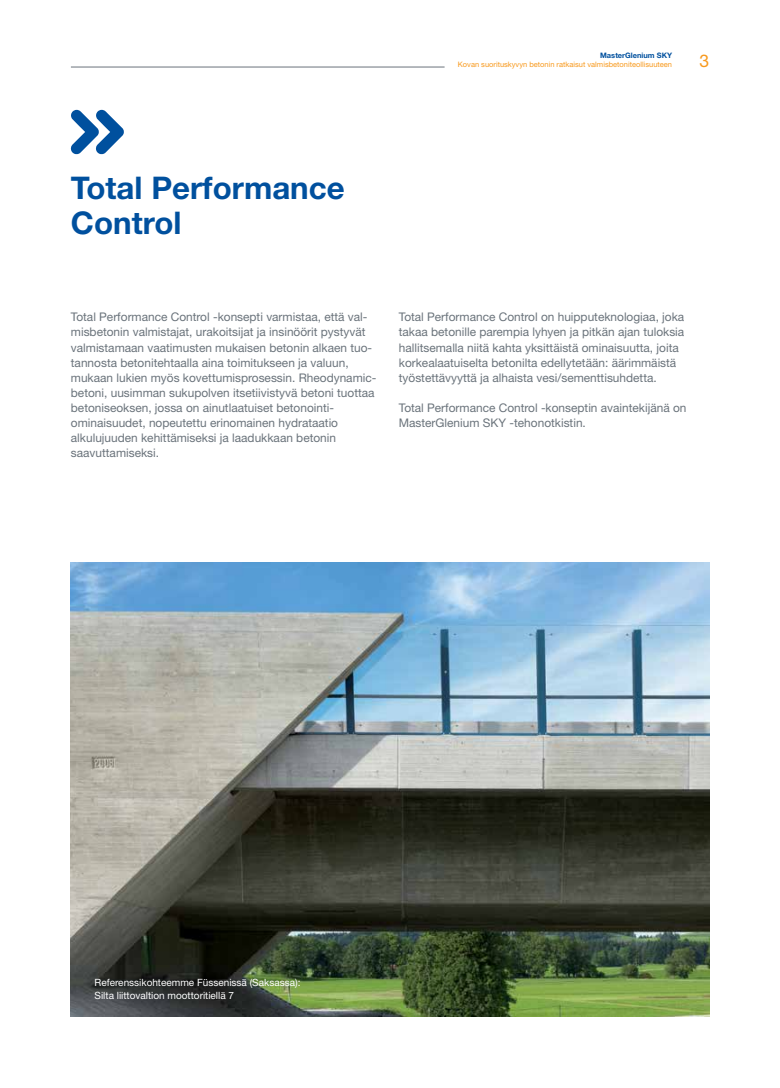
<style>
.page{position:relative;width:780px;height:1088px;background:#fff}
.page>*{position:absolute;margin:0;border:0;box-sizing:border-box;transform-origin:0 0}
.t1{font:700 31.25px/35.4px "Helvetica Neue LT Std";color:#00509e}
.t2{font:17.5px "Helvetica Neue LT Std";color:#f8991d}
.t3{font:11.88px/15.1px "Helvetica Neue LT Std";color:#6a737b}
.t4{font:10px/12.4px "Helvetica Neue LT Std";color:#fff}
.t5{font:7.5px "Helvetica Neue LT Std";color:#f8991d}
.t6{font:700 7.5px "Helvetica Neue LT Std";color:#00509e}
</style>
<div class="page">
<hr style="left:71px;top:67px;width:373px;height:1px;background:#6a737b">
<svg style="left:71px;top:110px;width:53px;height:44px"></svg>
<img style="left:71px;top:563px;width:638px;height:453px">
<p class="t6" style="left:600px;top:51px;width:73px">MasterGlenium SKY</p>
<p class="t5" style="left:458px;top:60px;width:216px">Kovan suorituskyvyn betonin ratkaisut valmisbetoniteollisuuteen</p>
<h2 class="t2" style="left:699px;top:51px;width:11px">3</h2>
<h1 class="t1" style="left:71px;top:169px;width:275px">Total Performance<br>Control</h1>
<p class="t3" style="left:71px;top:309px;width:307px">Total Performance Control -konsepti varmistaa, että val&shy;misbetonin valmistajat, urakoitsijat ja insinöörit pystyvät valmistamaan vaatimusten mukaisen betonin alkaen tuo&shy;tannosta betonitehtaalla aina toimitukseen ja valuun, mukaan lukien myös kovettumisprosessin. Rheodynamic&shy;betoni, uusimman sukupolven itsetiivistyvä betoni tuottaa betoniseoksen, jossa on ainutlaatuiset betonointi&shy;ominaisuudet, nopeutettu erinomainen hydrataatio alkulujuuden kehittämiseksi ja laadukkaan betonin saavuttamiseksi.</p>
<p class="t3" style="left:399px;top:309px;width:287px">Total Performance Control on huipputeknologiaa, joka takaa betonille parempia lyhyen ja pitkän ajan tuloksia hallitsemalla niitä kahta yksittäistä ominaisuutta, joita korkealaatuiselta betonilta edellytetään: äärimmäistä työstettävyyttä ja alhaista vesi/sementtisuhdetta.</p>
<p class="t3" style="left:399px;top:400px;width:289px">Total Performance Control -konseptin avaintekijänä on<br>MasterGlenium SKY -tehonotkistin.</p>
<p class="t4" style="left:95px;top:976px;width:207px">Referenssikohteemme Füssenissä (Saksassa):<br>Silta liittovaltion moottoritiellä 7</p>
</div>
